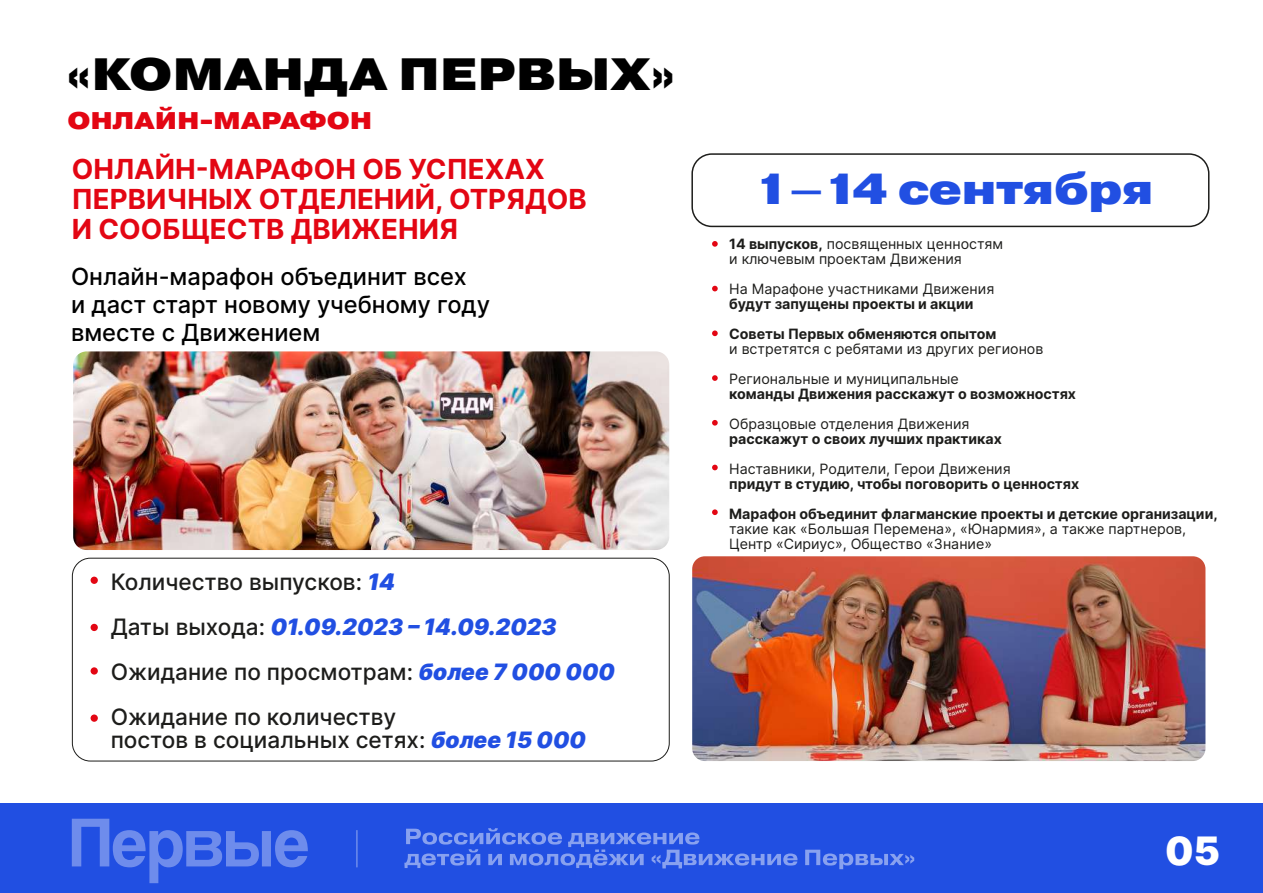
<style>
.page{position:relative;width:1263px;height:893px;background:#fff}
.page>*{position:absolute;margin:0;border:0;box-sizing:border-box;transform-origin:0 0}
.t1{font:900 45.3px "Pragmatica Extended";color:#000}
.t2{font:900 43.35px "Pragmatica Extended";letter-spacing:-.005em;color:#214fe2}
.t3{font:900 39.15px "Inter";color:#fff}
.t4{font:700 27.6px/30px "Inter";color:#e30613}
.t5{font:900 24.15px "Pragmatica Extended";color:#e30613}
.t6{font:500 23.7px/27.6px "Inter";color:#000}
.t7{font:500 22.65px/45.2px "Inter";color:#1d1d1b}
.t8{font:22.65px "Inter V";color:#214fe2}
.t9{font:14.25px/15px "Inter";color:#1d1d1b}
.t10{font:700 14.25px/30px "Inter";color:#1d1d1b}
.s1{font-family:"Inter V";font-weight:400;color:#214fe2}
.s2{font-family:"Inter";font-weight:500;color:#1d1d1b}
.s3{font-weight:700}
</style>
<div class="page">
<svg style="left:712px;top:241px;width:6px;height:6px"></svg>
<svg style="left:712px;top:286px;width:6px;height:5px"></svg>
<svg style="left:712px;top:330px;width:6px;height:6px"></svg>
<svg style="left:712px;top:375px;width:6px;height:6px"></svg>
<svg style="left:712px;top:420px;width:6px;height:6px"></svg>
<svg style="left:712px;top:465px;width:6px;height:5px"></svg>
<svg style="left:712px;top:509px;width:6px;height:6px"></svg>
<div style="left:0;top:804px;width:1263px;height:89px;background:#214fe2"></div>
<svg style="left:72px;top:819px;width:236px;height:64px"></svg>
<hr style="left:356px;top:830px;width:2px;height:37px;background:#fff">
<svg style="left:404px;top:828px;width:393px;height:40px"></svg>
<svg style="left:805px;top:850px;width:109px;height:19px"></svg>
<div style="left:691px;top:153px;width:518px;height:74px;border:2px solid #1d1d1b;border-radius:20px"></div>
<img style="left:73px;top:351px;width:596px;height:199px">
<img style="left:692px;top:556px;width:513px;height:205px">
<div style="left:72px;top:558px;width:598px;height:203px;border:1px solid #1d1d1b;border-radius:18px"></div>
<div style="left:91px;top:577px;width:7px;height:7px;background:#e30613;border-radius:50%"></div>
<div style="left:91px;top:624px;width:7px;height:7px;background:#e30613;border-radius:50%"></div>
<div style="left:91px;top:667px;width:7px;height:8px;background:#e30613;border-radius:50%"></div>
<div style="left:91px;top:714px;width:7px;height:8px;background:#e30613;border-radius:50%"></div>
<h1 class="t1" style="left:67px;top:44px;width:608px">«КОМАНДА ПЕРВЫХ»</h1>
<h3 class="t5" style="left:67px;top:105px;width:306px">ОНЛАЙН-МАРАФОН</h3>
<h3 class="t4" style="left:72px;top:153px;width:516px">ОНЛАЙН-МАРАФОН ОБ УСПЕХАХ<br>ПЕРВИЧНЫХ ОТДЕЛЕНИЙ, ОТРЯДОВ<br>И СООБЩЕСТВ ДВИЖЕНИЯ</h3>
<h3 class="t6" style="left:71px;top:262px;width:421px">Онлайн-марафон объединит всех<br>и даст старт новому учебному году вместе с Движением</h3>
<h3 class="t7" style="left:111px;top:558px;width:286px">Количество выпусков: <span class="s1">14</span></h3>
<h3 class="t8" style="left:111px;top:610px;width:447px"><span class="s2">Даты выхода:</span> 01.09.2023 – 14.09.2023</h3>
<h3 class="t7" style="left:111px;top:649px;width:506px">Ожидание по просмотрам: <span class="s1">более 7 000 000<br></span>Ожидание по количеству</h3>
<h3 class="t7" style="left:111px;top:716px;width:477px">постов в социальных сетях: <span class="s1">более 15 000</span></h3>
<h2 class="t2" style="left:755px;top:160px;width:400px">1–14 сентября</h2>
<p class="t9" style="left:729px;top:236px;width:276px"><span class="s3">14 выпусков,</span> посвященных ценностям и ключевым проектам Движения</p>
<p class="t9" style="left:729px;top:281px;width:267px">На Марафоне участниками Движения</p>
<p class="t10" style="left:729px;top:288px;width:269px">будут запущены проекты и акции<br>Советы Первых обменяются опытом</p>
<p class="t9" style="left:729px;top:333px;width:316px;line-height:30px">и встретятся с ребятами из других регионов<br>Региональные и муниципальные</p>
<p class="t10" style="left:729px;top:378px;width:348px">команды Движения расскажут о возможностях</p>
<p class="t9" style="left:729px;top:416px;width:242px">Образцовые отделения Движения</p>
<p class="t10" style="left:729px;top:423px;width:274px">расскажут о своих лучших практиках</p>
<p class="t9" style="left:729px;top:461px;width:283px">Наставники, Родители, Герои Движения</p>
<p class="t10" style="left:729px;top:468px;width:490px">придут в студию, чтобы поговорить о ценностях<br>Марафон объединит флагманские проекты и детские организации,</p>
<p class="t9" style="left:729px;top:521px;width:458px">такие как «Большая Перемена», «Юнармия», а также партнеров,<br>Центр «Сириус», Общество «Знание»</p>
<h3 class="t3" style="left:1165px;top:821px;width:56px">05</h3>
</div>
